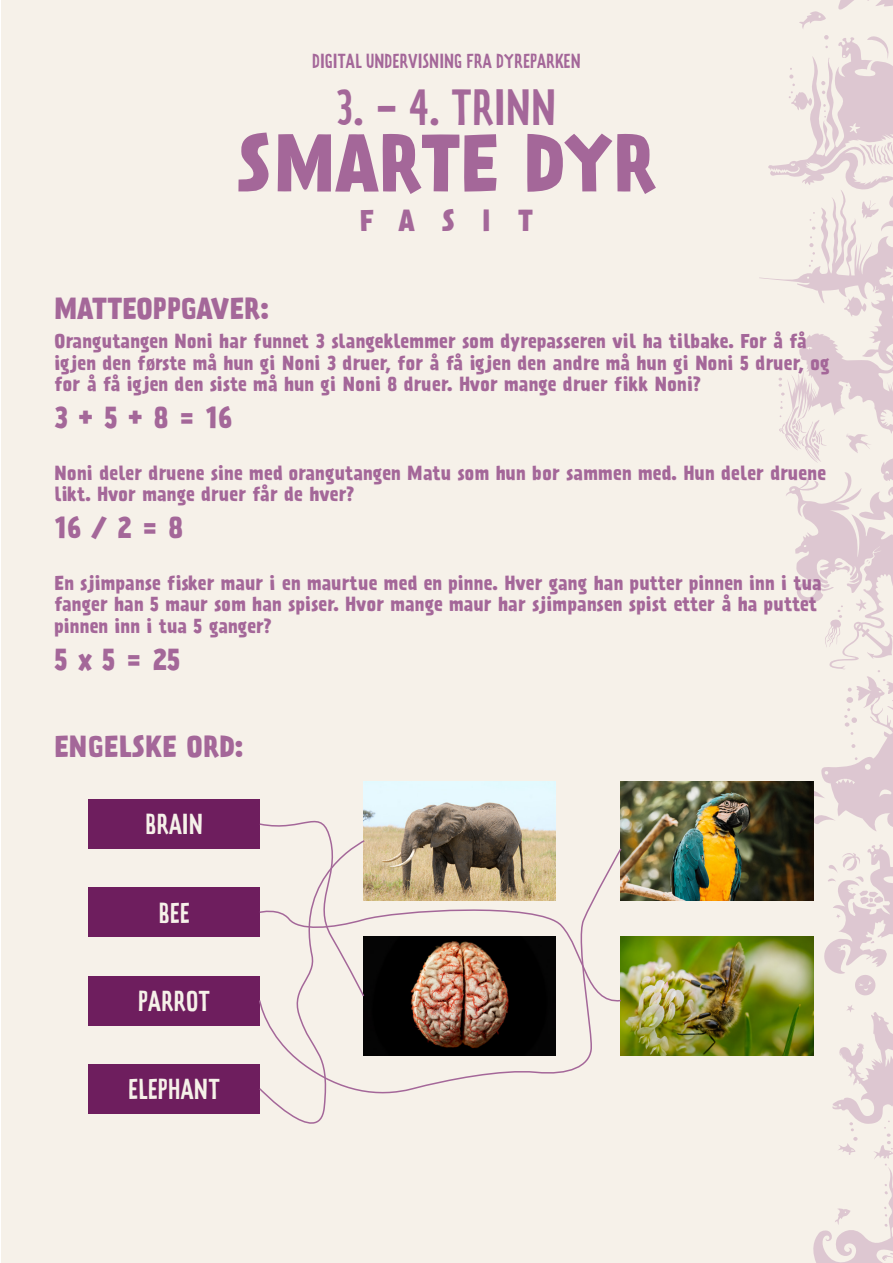
<style>
.page{position:relative;width:893px;height:1263px;background:#fff}
.page>*{position:absolute;margin:0;border:0;box-sizing:border-box;transform-origin:0 0}
.t1{font:700 72px "Prater Sans One";color:#a46799}
.t2{font:45px "Prater Sans One";color:#a46799}
.t3{font:700 27px "Prater Sans One";letter-spacing:.01em;color:#a46799}
.t4{font:25.5px "Prater Sans One";color:#f6f1e9}
.t5{font:700 18px/21.6px "Prater Sans One";color:#a46799}
.t6{font:18px "Prater Sans One";color:#a46799}
</style>
<div class="page">
<div style="left:1px;top:0;width:892px;height:1263px;background:#f6f1e9"></div>
<svg style="left:759px;top:0;width:134px;height:1263px"></svg>
<svg style="left:882px;top:1253px;width:11px;height:8px"></svg>
<svg style="left:835px;top:1208px;width:16px;height:17px"></svg>
<svg style="left:861px;top:200px;width:18px;height:19px"></svg>
<svg style="left:844px;top:296px;width:22px;height:21px"></svg>
<svg style="left:788px;top:670px;width:105px;height:326px"></svg>
<svg style="left:873px;top:1120px;width:20px;height:46px"></svg>
<div style="left:88px;top:799px;width:172px;height:50px;background:#6e1e5e"></div>
<div style="left:88px;top:887px;width:172px;height:50px;background:#6e1e5e"></div>
<div style="left:88px;top:976px;width:172px;height:49px;background:#6e1e5e"></div>
<div style="left:88px;top:1064px;width:172px;height:49px;background:#6e1e5e"></div>
<img style="left:621px;top:781px;width:192px;height:119px">
<img style="left:622px;top:936px;width:191px;height:119px">
<div style="left:364px;top:781px;width:192px;height:23px;background:#e6f9ff"></div>
<svg style="left:258px;top:804px;width:364px;height:320px"></svg>
<p class="t6" style="left:312px;top:51px;width:270px">DIGITAL UNDERVISNING FRA DYREPARKEN</p>
<p class="t2" style="left:337px;top:81px;width:221px">3. - 4. TRINN</p>
<p class="t1" style="left:236px;top:117px;width:421px">SMARTE DYR</p>
<p class="t3" style="left:54px;top:291px;width:217px">MATTEOPPGAVER:</p>
<p class="t3" style="left:360px;top:204px;width:174px">FASIT</p>
<p class="t5" style="left:55px;top:331px;width:777px">Orangutangen Noni har funnet 3 slangeklemmer som dyrepasseren vil ha tilbake. For å få igjen den første må hun gi Noni 3 druer, for å få igjen den andre må hun gi Noni 5 druer, og for å få igjen den siste må hun gi Noni 8 druer. Hvor mange druer fikk Noni?</p>
<p class="t3" style="left:55px;top:400px;width:179px">3 + 5 + 8 = 16</p>
<p class="t5" style="left:55px;top:462px;width:773px">Noni deler druene sine med orangutangen Matu som hun bor sammen med. Hun deler druene likt. Hvor mange druer får de hver?</p>
<p class="t3" style="left:55px;top:510px;width:130px">16 / 2 = 8</p>
<p class="t5" style="left:55px;top:572px;width:769px">En sjimpanse fisker maur i en maurtue med en pinne. Hver gang han putter pinnen inn i tua fanger han 5 maur som han spiser. Hvor mange maur har sjimpansen spist etter å ha puttet pinnen inn i tua 5 ganger?</p>
<p class="t3" style="left:55px;top:642px;width:128px">5 x 5 = 25</p>
<p class="t3" style="left:55px;top:729px;width:191px">ENGELSKE ORD:</p>
<p class="t4" style="left:145px;top:809px;width:59px">BRAIN</p>
<p class="t4" style="left:158px;top:897px;width:33px">BEE</p>
<p class="t4" style="left:138px;top:986px;width:73px">PARROT</p>
<p class="t4" style="left:128px;top:1074px;width:93px">ELEPHANT</p>
</div>
